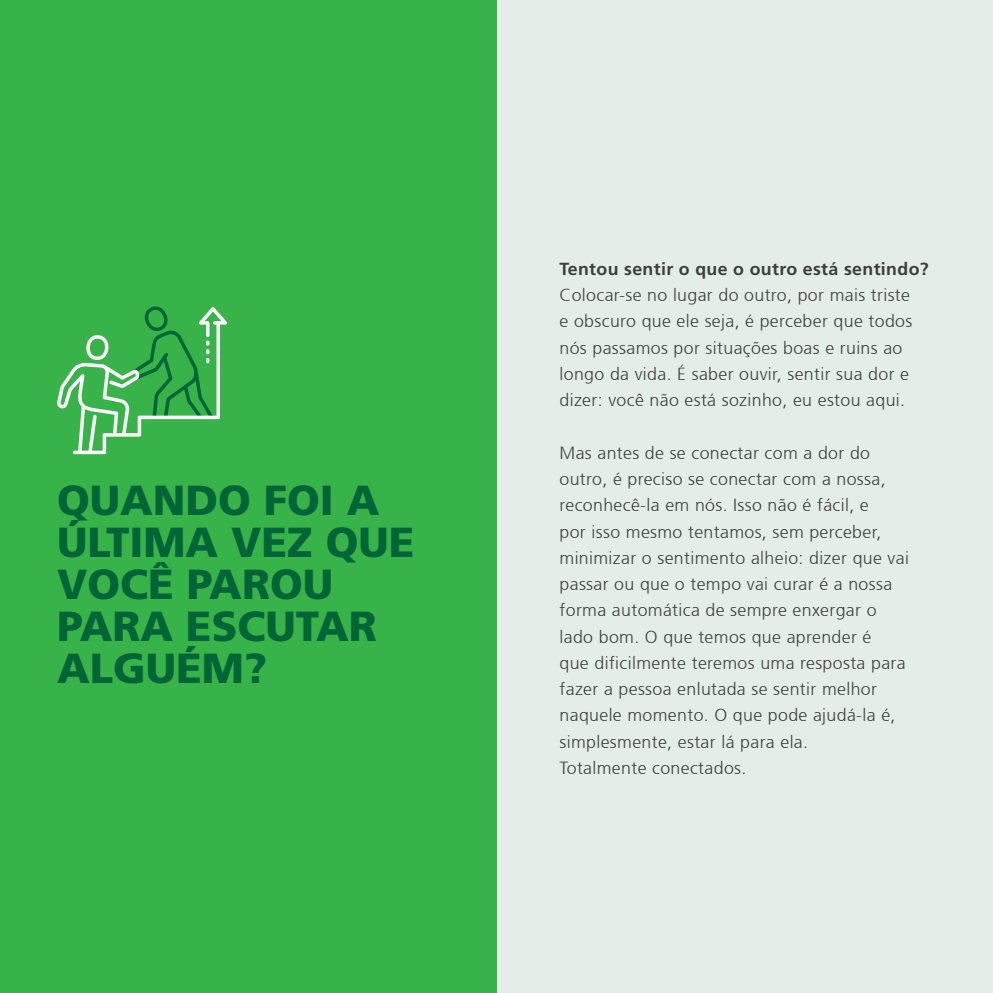
<style>
.page{position:relative;width:993px;height:993px;background:#fff}
.page>*{position:absolute;margin:0;border:0;box-sizing:border-box;transform-origin:0 0}
.t1{font:900 42px/42px "Frutiger LT Std";color:#006536}
.t2{font:300 17.5px/26.2px "Frutiger 45";letter-spacing:.02em;color:#3e3e3f}
.t3{font:700 17.5px "Frutiger LT Std";letter-spacing:.02em;color:#3e3e3f}
</style>
<div class="page">
<div style="left:0;top:0;width:992px;height:992px;background:#e4ede8"></div>
<div style="left:0;top:0;width:496px;height:992px;background:#38b34a"></div>
<svg style="left:57px;top:306px;width:170px;height:148px"></svg>
<h1 class="t1" style="left:57px;top:479px;width:359px">QUANDO FOI A<br>ÚLTIMA VEZ QUE<br>VOCÊ PAROU<br>PARA ESCUTAR<br>ALGUÉM?</h1>
<p class="t3" style="left:559px;top:258px;width:370px">Tentou sentir o que o outro está sentindo?</p>
<p class="t2" style="left:559px;top:282px;width:354px">Colocar-se no lugar do outro, por mais triste e obscuro que ele seja, é perceber que todos nós passamos por situações boas e ruins ao longo da vida. É saber ouvir, sentir sua dor e dizer: você não está sozinho, eu estou aqui.</p>
<p class="t2" style="left:559px;top:439px;width:351px">Mas antes de se conectar com a dor do outro, é preciso se conectar com a nossa, reconhecê-la em nós. Isso não é fácil, e<br>por isso mesmo tentamos, sem perceber, minimizar o sentimento alheio: dizer que vai passar ou que o tempo vai curar é a nossa forma automática de sempre enxergar o lado bom. O que temos que aprender é<br>que dificilmente teremos uma resposta para fazer a pessoa enlutada se sentir melhor naquele momento. O que pode ajudá-la é, simplesmente, estar lá para ela.<br>Totalmente conectados.</p>
</div>
